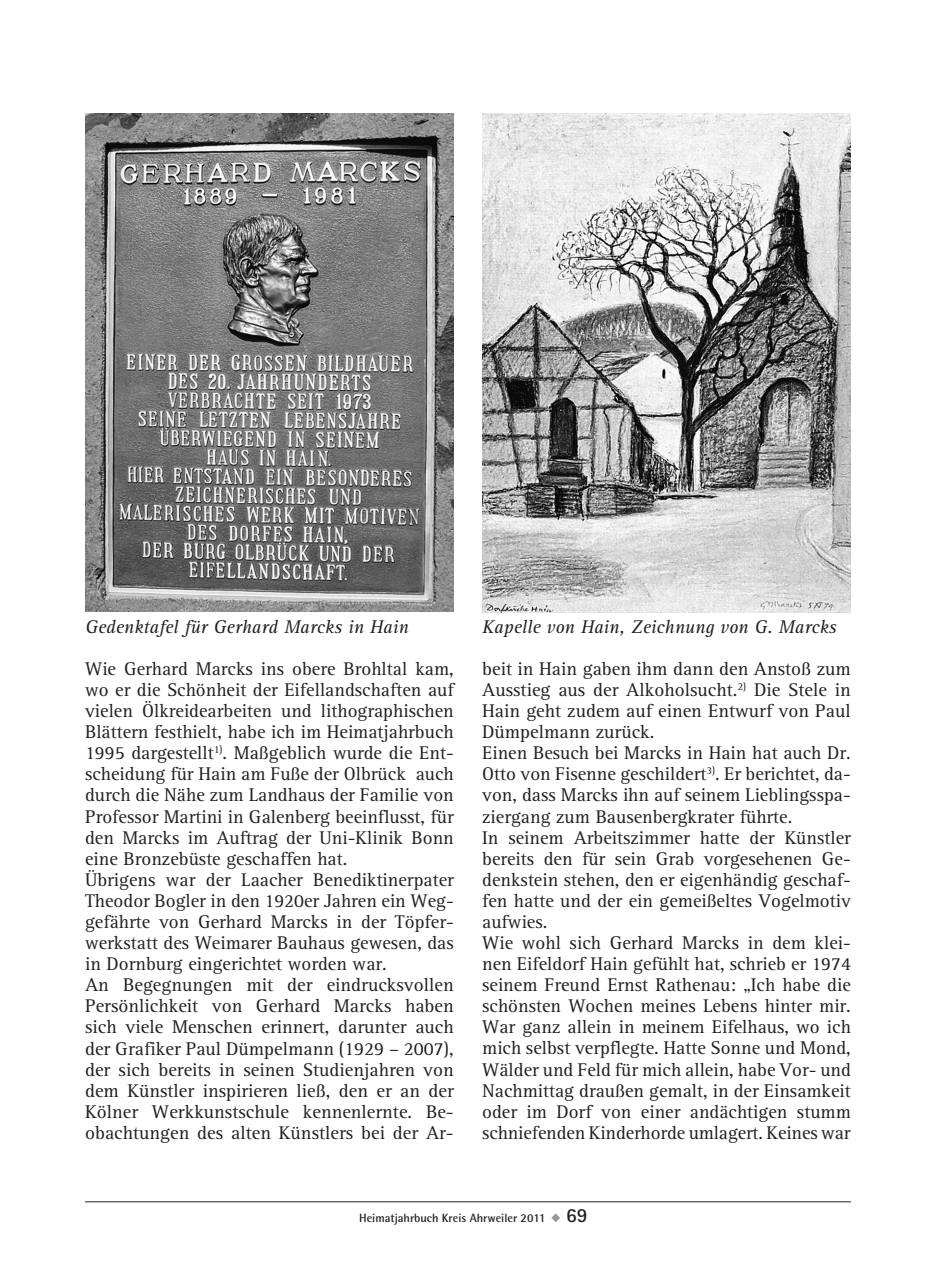
<style>
.page{position:relative;width:936px;height:1276px;background:#fff}
.page>*{position:absolute;margin:0;border:0;box-sizing:border-box;transform-origin:0 0}
.t1{font:19px/21px "AT Rotis Serif";color:#231f20}
.t2{font:italic 19px "AT Rotis Serif";color:#231f20}
.t3{font:700 12px "Rotis Semi Sans";color:#231f20}
.s1{color:#939598}
.s2{font-family:"Rotis Sans Serif";font-size:20px}
</style>
<div class="page">
<hr style="left:85px;top:1201px;width:765px;height:1px;background:#231f20">
<img style="left:85px;top:113px;width:369px;height:499px">
<img style="left:482px;top:113px;width:368px;height:499px">
<p class="t2" style="left:85px;top:616px;width:325px">Gedenktafel für Gerhard Marcks in Hain</p>
<p class="t2" style="left:482px;top:616px;width:356px">Kapelle von Hain, Zeichnung von G. Marcks</p>
<p class="t1" style="left:85px;top:659px;width:370px">Wie Gerhard Marcks ins obere Brohltal kam, wo er die Schönheit der Eifellandschaften auf vielen Ölkreidearbeiten und lithographischen Blättern festhielt, habe ich im Heimatjahrbuch 1995 dargestellt<sup>1)</sup>. Maßgeblich wurde die Ent&shy;scheidung für Hain am Fuße der Olbrück auch durch die Nähe zum Landhaus der Familie von Professor Martini in Galenberg beeinflusst, für den Marcks im Auftrag der Uni-Klinik Bonn eine Bronzebüste geschaffen hat.<br>Übrigens war der Laacher Benediktinerpater Theodor Bogler in den 1920er Jahren ein Weg&shy;gefährte von Gerhard Marcks in der Töpfer&shy;werkstatt des Weimarer Bauhaus gewesen, das in Dornburg eingerichtet worden war.<br>An Begegnungen mit der eindrucksvollen Persönlichkeit von Gerhard Marcks haben sich viele Menschen erinnert, darunter auch der Grafiker Paul Dümpelmann (1929 – 2007), der sich bereits in seinen Studienjahren von dem Künstler inspirieren ließ, den er an der Kölner Werkkunstschule kennenlernte. Be&shy;obachtungen des alten Künstlers bei der Ar-</p>
<p class="t1" style="left:482px;top:659px;width:370px">beit in Hain gaben ihm dann den Anstoß zum Ausstieg aus der Alkoholsucht.<sup>2)</sup> Die Stele in Hain geht zudem auf einen Entwurf von Paul Dümpelmann zurück.<br>Einen Besuch bei Marcks in Hain hat auch Dr.<br>Otto von Fisenne geschildert<sup>3)</sup>. Er berichtet, da&shy;von, dass Marcks ihn auf seinem Lieblingsspa&shy;ziergang zum Bausenbergkrater führte.<br>In seinem Arbeitszimmer hatte der Künstler bereits den für sein Grab vorgesehenen Ge&shy;denkstein stehen, den er eigenhändig geschaf&shy;fen hatte und der ein gemeißeltes Vogelmotiv aufwies.<br>Wie wohl sich Gerhard Marcks in dem klei&shy;nen Eifeldorf Hain gefühlt hat, schrieb er 1974 seinem Freund Ernst Rathenau: „Ich habe die schönsten Wochen meines Lebens hinter mir.<br>War ganz allein in meinem Eifelhaus, wo ich mich selbst verpflegte. Hatte Sonne und Mond, Wälder und Feld für mich allein, habe Vor- und Nachmittag draußen gemalt, in der Einsamkeit oder im Dorf von einer andächtigen stumm schniefenden Kinderhorde umlagert. Keines war</p>
<p class="t3" style="left:359px;top:1210px;width:230px">Heimatjahrbuch Kreis Ahrweiler 2011 <span class="s1">◆</span> <span class="s2">69</span></p>
</div>
